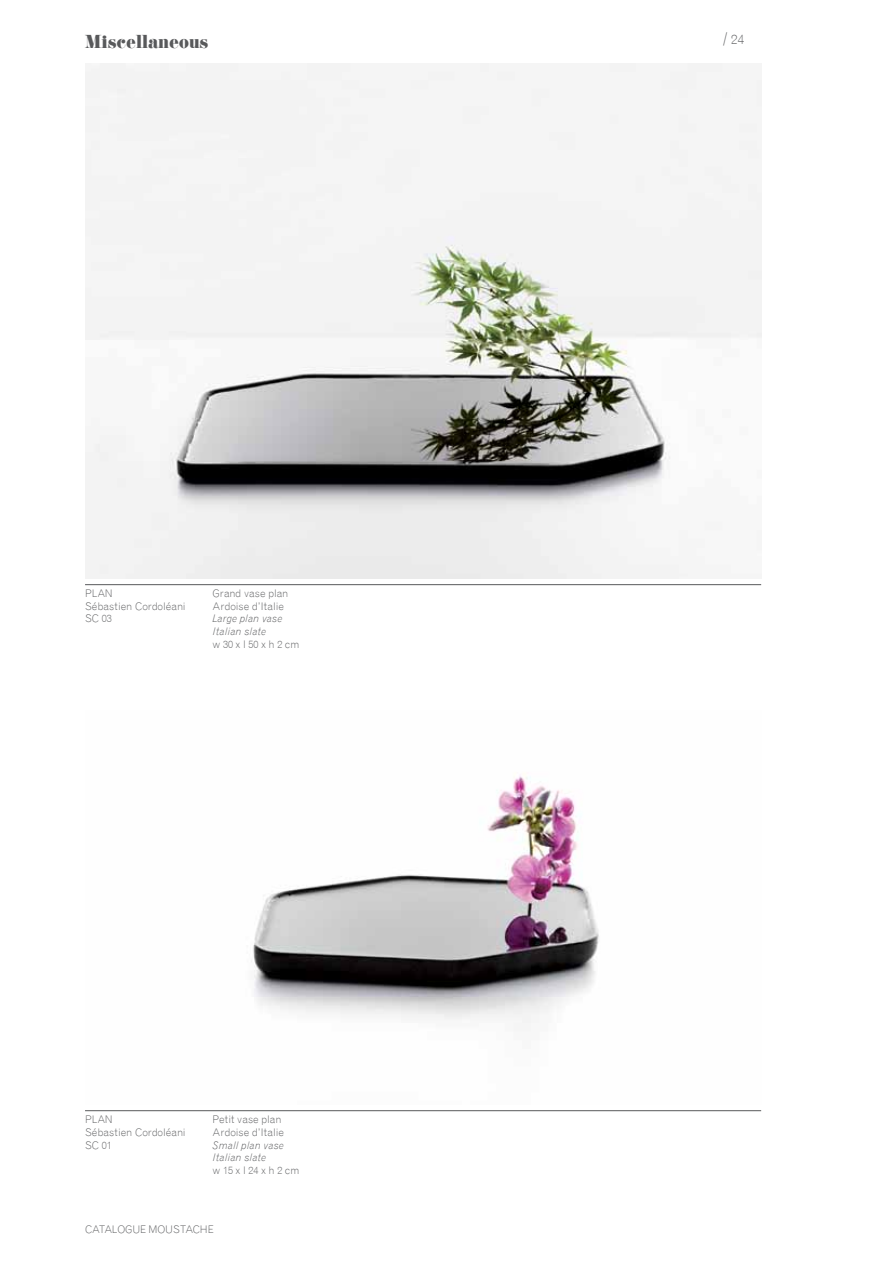
<style>
.page{position:relative;width:893px;height:1263px;background:#fff}
.page>*{position:absolute;margin:0;border:0;box-sizing:border-box;transform-origin:0 0}
.t1{font:19.5px "Didoni URWD Nor";letter-spacing:-.01em;color:#58595b}
.t2{font:300 13.5px "Grotesque";color:#58595b}
.t3{font:300 10.5px/12.8px "Grotesque";letter-spacing:-.005em;color:#58595b}
.t4{font:italic 300 10.5px/12.8px "Grotesque";letter-spacing:.01em;color:#58595b}
.s1{font-size:15px}
</style>
<div class="page">
<hr style="left:85px;top:584px;width:676px;height:1px;background:#58595b">
<hr style="left:85px;top:1110px;width:676px;height:1px;background:#58595b">
<img style="left:251px;top:776px;width:348px;height:247px">
<img style="left:85px;top:64px;width:676px;height:514px">
<h1 class="t1" style="left:85px;top:29px;width:125px">Miscellaneous</h1>
<p class="t2" style="left:723px;top:31px;width:23px"><span class="s1">/</span> 24</p>
<p class="t3" style="left:85px;top:587px;width:102px">Plan<br>Sébastien Cordoléani<br>SC 03</p>
<p class="t3" style="left:213px;top:587px;width:77px">Grand vase plan<br>Ardoise d’Italie</p>
<p class="t4" style="left:213px;top:612px;width:71px">Large plan vase<br>Italian slate</p>
<p class="t3" style="left:213px;top:638px;width:88px">w 30 x l 50 x h 2 cm</p>
<p class="t3" style="left:85px;top:1113px;width:102px">Plan<br>Sébastien Cordoléani<br>SC 01</p>
<p class="t3" style="left:213px;top:1113px;width:73px">Petit vase plan<br>Ardoise d’Italie</p>
<p class="t4" style="left:213px;top:1138px;width:73px">Small plan vase<br>Italian slate</p>
<p class="t3" style="left:213px;top:1164px;width:88px">w 15 x l 24 x h 2 cm</p>
<p class="t3" style="left:85px;top:1223px;width:130px">CATALOGUE MOUSTACHE</p>
</div>
